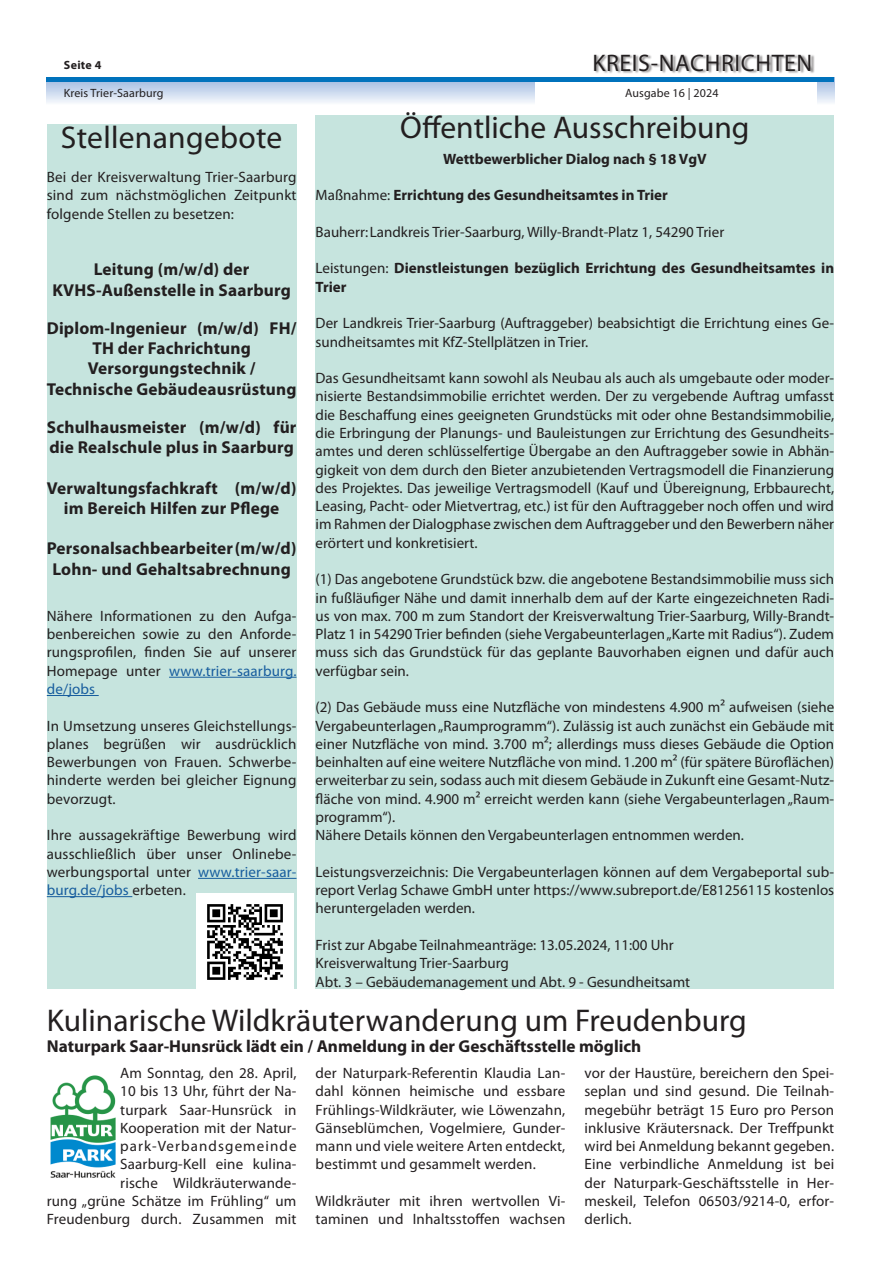
<style>
.page{position:relative;width:881px;height:1263px;background:#fff}
.page>*{position:absolute;margin:0;border:0;box-sizing:border-box;transform-origin:0 0}
.Headline{font:31.5px "Myriad Pro";color:#231f20}
.t1{font:24px "Myriad Pro";letter-spacing:.025em;color:#231f20}
.Subline{font:700 17.25px/20.2px "Myriad Pro";letter-spacing:.01em;color:#231f20;text-align:center}
.Fließtext{font:15px/18.3px "Myriad Pro";letter-spacing:.005em;color:#231f20;text-align:justify}
.Fließtext-2{font:700 15px/18.3px "Myriad Pro";color:#231f20}
.t2{font:12px "Myriad Pro";letter-spacing:.01em;color:#231f20}
.t3{font:700 12px "Myriad Pro";letter-spacing:.025em;color:#231f20}
.s1{color:#175d9e}
.s2{font-weight:400}
</style>
<div class="page">
<svg style="left:47px;top:82px;width:786px;height:21px;background:#cedbef"></svg>
<div style="left:535px;top:0;width:281px;height:113px;background:#fff"></div>
<div style="left:594px;top:54px;width:220px;height:20px;background:#231f20;opacity:.5"></div>
<hr style="left:47px;top:78px;width:786px;height:4px;background:#0072bc">
<div style="left:315px;top:115px;width:518px;height:874px;background:#c6e4de"></div>
<div style="left:47px;top:124px;width:249px;height:865px;background:#c6e4de"></div>
<hr style="left:169px;top:677px;width:127px;height:1px;background:#175d9e">
<hr style="left:47px;top:695px;width:52px;height:1px;background:#175d9e">
<hr style="left:198px;top:878px;width:98px;height:1px;background:#175d9e">
<hr style="left:47px;top:896px;width:85px;height:1px;background:#175d9e">
<img style="left:197px;top:893px;width:97px;height:96px">
<img style="left:51px;top:1075px;width:65px;height:102px">
<p class="t3" style="left:64px;top:57px;width:39px">Seite 4</p>
<h2 class="t1" style="left:592px;top:48px;width:221px">KREIS-NACHRICHTEN</h2>
<p class="t2" style="left:64px;top:86px;width:101px">Kreis Trier-Saarburg</p>
<p class="t2" style="left:625px;top:86px;width:95px">Ausgabe 16 | 2024</p>
<p class="Headline" style="left:61px;top:118px;width:223px">Stellenangebote</p>
<p class="Fließtext" style="left:47px;top:168px;width:251px">Bei der Kreisverwaltung Trier-Saarburg sind zum nächstmöglichen Zeitpunkt folgende Stellen zu besetzen:</p>
<p class="Subline" style="left:94px;top:259px;width:157px">Leitung (m/w/d) der</p>
<p class="Subline" style="left:52px;top:279px;width:240px">KVHS-Außenstelle in Saarburg</p>
<p class="Subline" style="left:47px;top:317px;width:251px">Diplom-Ingenieur (m/w/d) FH/<br>TH der Fachrichtung</p>
<p class="Subline" style="left:88px;top:358px;width:169px">Versorgungstechnik /</p>
<p class="Subline" style="left:47px;top:378px;width:251px">Technische Gebäudeausrüstung</p>
<p class="Subline" style="left:47px;top:416px;width:251px;text-align:left">Schulhausmeister (m/w/d) für die Realschule plus in Saarburg</p>
<p class="Subline" style="left:47px;top:477px;width:251px">Verwaltungsfachkraft (m/w/d) im Bereich Hilfen zur Pflege</p>
<p class="Subline" style="left:47px;top:538px;width:251px">Personalsachbearbeiter (m/w/d)<br>Lohn- und Gehaltsabrechnung</p>
<p class="Fließtext" style="left:47px;top:606px;width:251px">Nähere Informationen zu den Aufga&shy;benbereichen sowie zu den Anforde&shy;rungsprofilen, finden Sie auf unserer Homepage unter <span class="s1">www.trier-saarburg. de/jobs</span></p>
<p class="Fließtext" style="left:47px;top:716px;width:251px">In Umsetzung unseres Gleichstellungs&shy;planes begrüßen wir ausdrücklich Bewerbungen von Frauen. Schwerbe&shy;hinderte werden bei gleicher Eignung bevorzugt.</p>
<p class="Fließtext" style="left:47px;top:826px;width:251px">Ihre aussagekräftige Bewerbung wird ausschließlich über unser Onlinebe&shy;werbungsportal unter <span class="s1">www.trier-saar&shy;burg.de/jobs</span> erbeten.</p>
<p class="Headline" style="left:400px;top:108px;width:350px">Öffentliche Ausschreibung</p>
<p class="Fließtext-2" style="left:443px;top:149px;width:265px">Wettbewerblicher Dialog nach § 18 VgV</p>
<p class="Fließtext-2" style="left:315px;top:186px;width:353px"><span class="s2">Maßnahme:</span> Errichtung des Gesundheitsamtes in Trier</p>
<p class="Fließtext" style="left:315px;top:222px;width:410px">Bauherr:Landkreis Trier-Saarburg, Willy-Brandt-Platz 1, 54290 Trier</p>
<p class="Fließtext-2" style="left:315px;top:259px;width:520px"><span class="s2">Leistungen:</span> Dienstleistungen bezüglich Errichtung des Gesundheitsamtes in<br>Trier</p>
<p class="Fließtext" style="left:315px;top:314px;width:520px">Der Landkreis Trier-Saarburg (Auftraggeber) beabsichtigt die Errichtung eines Ge&shy;sundheitsamtes mit KfZ-Stellplätzen in Trier.</p>
<p class="Fließtext" style="left:315px;top:369px;width:520px">Das Gesundheitsamt kann sowohl als Neubau als auch als umgebaute oder moder&shy;nisierte Bestandsimmobilie errichtet werden. Der zu vergebende Auftrag umfasst die Beschaffung eines geeigneten Grundstücks mit oder ohne Bestandsimmobilie, die Erbringung der Planungs- und Bauleistungen zur Errichtung des Gesundheits&shy;amtes und deren schlüsselfertige Übergabe an den Auftraggeber sowie in Abhän&shy;gigkeit von dem durch den Bieter anzubietenden Vertragsmodell die Finanzierung des Projektes. Das jeweilige Vertragsmodell (Kauf und Übereignung, Erbbaurecht, Leasing, Pacht- oder Mietvertrag, etc.) ist für den Auftraggeber noch offen und wird im Rahmen der Dialogphase zwischen dem Auftraggeber und den Bewerbern näher erörtert und konkretisiert.</p>
<p class="Fließtext" style="left:315px;top:570px;width:520px">(1) Das angebotene Grundstück bzw. die angebotene Bestandsimmobilie muss sich in fußläufiger Nähe und damit innerhalb dem auf der Karte eingezeichneten Radi&shy;us von max. 700 m zum Standort der Kreisverwaltung Trier-Saarburg, Willy-Brandt-Platz 1 in 54290 Trier befinden (siehe Vergabeunterlagen „Karte mit Radius“). Zudem muss sich das Grundstück für das geplante Bauvorhaben eignen und dafür auch verfügbar sein.</p>
<p class="Fließtext" style="left:315px;top:698px;width:520px">(2) Das Gebäude muss eine Nutzfläche von mindestens 4.900 m² aufweisen (siehe Vergabeunterlagen „Raumprogramm“). Zulässig ist auch zunächst ein Gebäude mit einer Nutzfläche von mind. 3.700 m²; allerdings muss dieses Gebäude die Option beinhalten auf eine weitere Nutzfläche von mind. 1.200 m² (für spätere Büroflächen) erweiterbar zu sein, sodass auch mit diesem Gebäude in Zukunft eine Gesamt-Nutz&shy;fläche von mind. 4.900 m² erreicht werden kann (siehe Vergabeunterlagen „Raum&shy;programm“).</p>
<p class="Fließtext" style="left:315px;top:826px;width:430px">Nähere Details können den Vergabeunterlagen entnommen werden.</p>
<p class="Fließtext" style="left:315px;top:862px;width:520px">Leistungsverzeichnis: Die Vergabeunterlagen können auf dem Vergabeportal sub&shy;report Verlag Schawe GmbH unter https://www.subreport.de/E81256115 kostenlos heruntergeladen werden.</p>
<p class="Fließtext" style="left:315px;top:935px;width:359px">Frist zur Abgabe Teilnahmeanträge: 13.05.2024, 11:00 Uhr</p>
<p class="Fließtext" style="left:315px;top:954px;width:195px">Kreisverwaltung Trier-Saarburg</p>
<p class="Fließtext" style="left:315px;top:972px;width:376px">Abt. 3 – Gebäudemanagement und Abt. 9 - Gesundheitsamt</p>
<p class="Headline" style="left:47px;top:1001px;width:701px">Kulinarische Wildkräuterwanderung um Freudenburg</p>
<p class="Subline" style="left:47px;top:1035px;width:596px">Naturpark Saar-Hunsrück lädt ein / Anmeldung in der Geschäftsstelle möglich</p>
<p class="Fließtext" style="left:47px;top:1063px;width:251px;text-align:right">Am Sonntag, den 28. April,<br>10 bis 13 Uhr, führt der Na-<br>turpark Saar-Hunsrück in<br>Kooperation mit der Natur&shy;park-Verbandsgemeinde<br>Saarburg-Kell eine kulina-<br>rische Wildkräuterwande-<br>rung „grüne Schätze im Frühling“ um<br>Freudenburg durch. Zusammen mit</p>
<p class="Fließtext" style="left:315px;top:1063px;width:251px">der Naturpark-Referentin Klaudia Lan&shy;dahl können heimische und essbare Frühlings-Wildkräuter, wie Löwenzahn, Gänseblümchen, Vogelmiere, Gunder&shy;mann und viele weitere Arten entdeckt, bestimmt und gesammelt werden.</p>
<p class="Fließtext" style="left:584px;top:1063px;width:251px">vor der Haustüre, bereichern den Spei&shy;seplan und sind gesund. Die Teilnah&shy;megebühr beträgt 15 Euro pro Person inklusive Kräutersnack. Der Treffpunkt wird bei Anmeldung bekannt gegeben.<br>Eine verbindliche Anmeldung ist bei der Naturpark-Geschäftsstelle in Her&shy;meskeil, Telefon 06503/9214-0, erfor&shy;derlich.</p>
<p class="Fließtext" style="left:315px;top:1191px;width:251px">Wildkräuter mit ihren wertvollen Vi&shy;taminen und Inhaltsstoffen wachsen</p>
</div>
